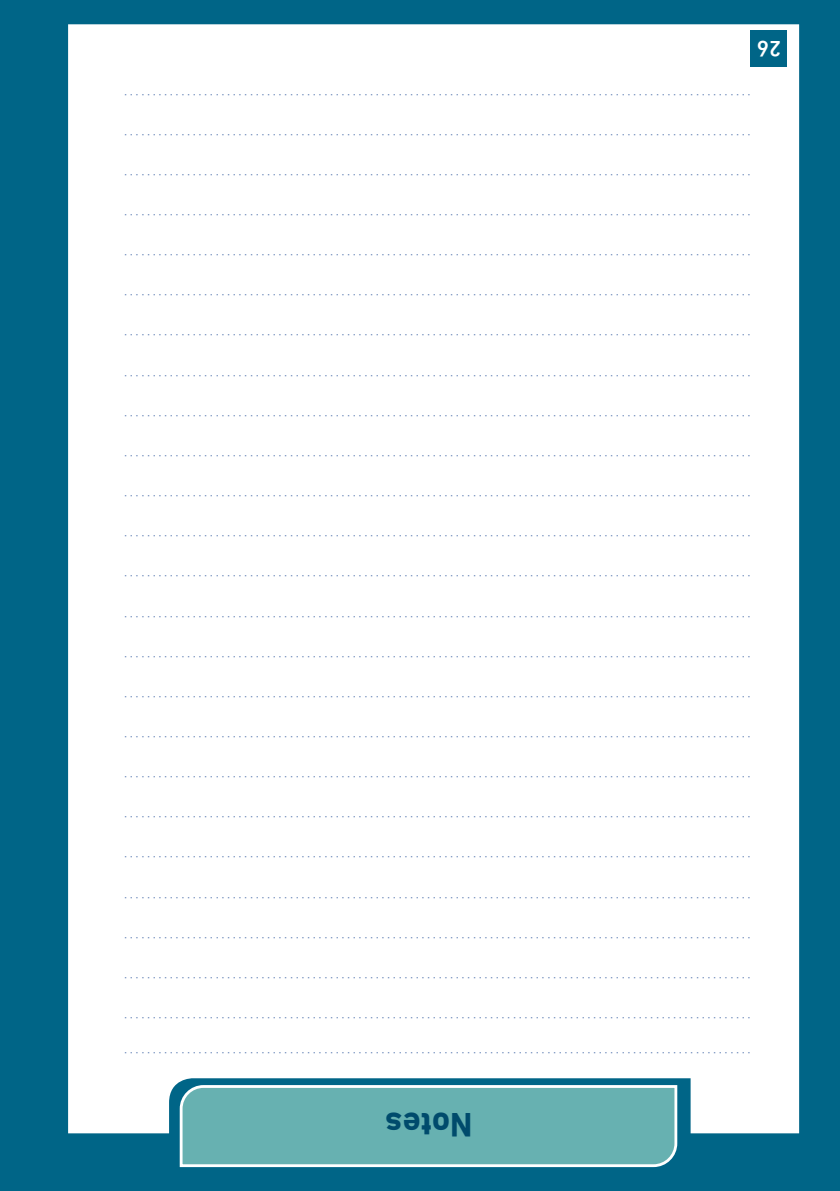
<style>
.page{position:relative;width:840px;height:1191px;background:#fff}
.page>*{position:absolute;margin:0;border:0;box-sizing:border-box;transform-origin:0 0}
.t1{font:700 34.2px "DIN Next LT Pro";color:#004b6c}
.t2{font:500 22.6px "DIN Next LT Pro";color:#fff}
.t3{font:12px "DIN Next LT Pro";color:#708cbb}
</style>
<div class="page">
<div style="left:0;top:0;width:839px;height:1191px;background:#006587"></div>
<div style="left:68px;top:24px;width:730px;height:1109px;background:#fff"></div>
<div style="left:750px;top:31px;width:36px;height:36px;background:#006587"></div>
<svg style="left:178px;top:1083px;width:500px;height:85px;background:#6bb1b3"></svg>
<p class="t2" style="left:781px;top:61px;width:26px;rotate:-180deg">26</p>
<p class="t3" style="left:750px;top:105px;width:627px;rotate:-180deg">. . . . . . . . . . . . . . . . . . . . . . . . . . . . . . . . . . . . . . . . . . . . . . . . . . . . . . . . . . . . . . . . . . . . . . . . . . . . . . . . . . . . . . . . . . . . . . . . . . . . . . . . . . . . . .</p>
<p class="t3" style="left:750px;top:145px;width:627px;rotate:-180deg">. . . . . . . . . . . . . . . . . . . . . . . . . . . . . . . . . . . . . . . . . . . . . . . . . . . . . . . . . . . . . . . . . . . . . . . . . . . . . . . . . . . . . . . . . . . . . . . . . . . . . . . . . . . . . .</p>
<p class="t3" style="left:750px;top:185px;width:627px;rotate:-180deg">. . . . . . . . . . . . . . . . . . . . . . . . . . . . . . . . . . . . . . . . . . . . . . . . . . . . . . . . . . . . . . . . . . . . . . . . . . . . . . . . . . . . . . . . . . . . . . . . . . . . . . . . . . . . . .</p>
<p class="t3" style="left:750px;top:225px;width:627px;rotate:-180deg">. . . . . . . . . . . . . . . . . . . . . . . . . . . . . . . . . . . . . . . . . . . . . . . . . . . . . . . . . . . . . . . . . . . . . . . . . . . . . . . . . . . . . . . . . . . . . . . . . . . . . . . . . . . . . .</p>
<p class="t3" style="left:750px;top:265px;width:627px;rotate:-180deg">. . . . . . . . . . . . . . . . . . . . . . . . . . . . . . . . . . . . . . . . . . . . . . . . . . . . . . . . . . . . . . . . . . . . . . . . . . . . . . . . . . . . . . . . . . . . . . . . . . . . . . . . . . . . . .</p>
<p class="t3" style="left:750px;top:305px;width:627px;rotate:-180deg">. . . . . . . . . . . . . . . . . . . . . . . . . . . . . . . . . . . . . . . . . . . . . . . . . . . . . . . . . . . . . . . . . . . . . . . . . . . . . . . . . . . . . . . . . . . . . . . . . . . . . . . . . . . . . .</p>
<p class="t3" style="left:750px;top:345px;width:627px;rotate:-180deg">. . . . . . . . . . . . . . . . . . . . . . . . . . . . . . . . . . . . . . . . . . . . . . . . . . . . . . . . . . . . . . . . . . . . . . . . . . . . . . . . . . . . . . . . . . . . . . . . . . . . . . . . . . . . . .</p>
<p class="t3" style="left:750px;top:385px;width:627px;rotate:-180deg">. . . . . . . . . . . . . . . . . . . . . . . . . . . . . . . . . . . . . . . . . . . . . . . . . . . . . . . . . . . . . . . . . . . . . . . . . . . . . . . . . . . . . . . . . . . . . . . . . . . . . . . . . . . . . .</p>
<p class="t3" style="left:750px;top:426px;width:627px;rotate:-180deg">. . . . . . . . . . . . . . . . . . . . . . . . . . . . . . . . . . . . . . . . . . . . . . . . . . . . . . . . . . . . . . . . . . . . . . . . . . . . . . . . . . . . . . . . . . . . . . . . . . . . . . . . . . . . . .</p>
<p class="t3" style="left:750px;top:466px;width:627px;rotate:-180deg">. . . . . . . . . . . . . . . . . . . . . . . . . . . . . . . . . . . . . . . . . . . . . . . . . . . . . . . . . . . . . . . . . . . . . . . . . . . . . . . . . . . . . . . . . . . . . . . . . . . . . . . . . . . . . .</p>
<p class="t3" style="left:750px;top:506px;width:627px;rotate:-180deg">. . . . . . . . . . . . . . . . . . . . . . . . . . . . . . . . . . . . . . . . . . . . . . . . . . . . . . . . . . . . . . . . . . . . . . . . . . . . . . . . . . . . . . . . . . . . . . . . . . . . . . . . . . . . . .</p>
<p class="t3" style="left:750px;top:546px;width:627px;rotate:-180deg">. . . . . . . . . . . . . . . . . . . . . . . . . . . . . . . . . . . . . . . . . . . . . . . . . . . . . . . . . . . . . . . . . . . . . . . . . . . . . . . . . . . . . . . . . . . . . . . . . . . . . . . . . . . . . .</p>
<p class="t3" style="left:750px;top:586px;width:627px;rotate:-180deg">. . . . . . . . . . . . . . . . . . . . . . . . . . . . . . . . . . . . . . . . . . . . . . . . . . . . . . . . . . . . . . . . . . . . . . . . . . . . . . . . . . . . . . . . . . . . . . . . . . . . . . . . . . . . . .</p>
<p class="t3" style="left:750px;top:626px;width:627px;rotate:-180deg">. . . . . . . . . . . . . . . . . . . . . . . . . . . . . . . . . . . . . . . . . . . . . . . . . . . . . . . . . . . . . . . . . . . . . . . . . . . . . . . . . . . . . . . . . . . . . . . . . . . . . . . . . . . . . .</p>
<p class="t3" style="left:750px;top:666px;width:627px;rotate:-180deg">. . . . . . . . . . . . . . . . . . . . . . . . . . . . . . . . . . . . . . . . . . . . . . . . . . . . . . . . . . . . . . . . . . . . . . . . . . . . . . . . . . . . . . . . . . . . . . . . . . . . . . . . . . . . . .</p>
<p class="t3" style="left:750px;top:707px;width:627px;rotate:-180deg">. . . . . . . . . . . . . . . . . . . . . . . . . . . . . . . . . . . . . . . . . . . . . . . . . . . . . . . . . . . . . . . . . . . . . . . . . . . . . . . . . . . . . . . . . . . . . . . . . . . . . . . . . . . . . .</p>
<p class="t3" style="left:750px;top:747px;width:627px;rotate:-180deg">. . . . . . . . . . . . . . . . . . . . . . . . . . . . . . . . . . . . . . . . . . . . . . . . . . . . . . . . . . . . . . . . . . . . . . . . . . . . . . . . . . . . . . . . . . . . . . . . . . . . . . . . . . . . . .</p>
<p class="t3" style="left:750px;top:787px;width:627px;rotate:-180deg">. . . . . . . . . . . . . . . . . . . . . . . . . . . . . . . . . . . . . . . . . . . . . . . . . . . . . . . . . . . . . . . . . . . . . . . . . . . . . . . . . . . . . . . . . . . . . . . . . . . . . . . . . . . . . .</p>
<p class="t3" style="left:750px;top:827px;width:627px;rotate:-180deg">. . . . . . . . . . . . . . . . . . . . . . . . . . . . . . . . . . . . . . . . . . . . . . . . . . . . . . . . . . . . . . . . . . . . . . . . . . . . . . . . . . . . . . . . . . . . . . . . . . . . . . . . . . . . . .</p>
<p class="t3" style="left:750px;top:867px;width:627px;rotate:-180deg">. . . . . . . . . . . . . . . . . . . . . . . . . . . . . . . . . . . . . . . . . . . . . . . . . . . . . . . . . . . . . . . . . . . . . . . . . . . . . . . . . . . . . . . . . . . . . . . . . . . . . . . . . . . . . .</p>
<p class="t3" style="left:750px;top:907px;width:627px;rotate:-180deg">. . . . . . . . . . . . . . . . . . . . . . . . . . . . . . . . . . . . . . . . . . . . . . . . . . . . . . . . . . . . . . . . . . . . . . . . . . . . . . . . . . . . . . . . . . . . . . . . . . . . . . . . . . . . . .</p>
<p class="t3" style="left:750px;top:947px;width:627px;rotate:-180deg">. . . . . . . . . . . . . . . . . . . . . . . . . . . . . . . . . . . . . . . . . . . . . . . . . . . . . . . . . . . . . . . . . . . . . . . . . . . . . . . . . . . . . . . . . . . . . . . . . . . . . . . . . . . . . .</p>
<p class="t3" style="left:750px;top:988px;width:627px;rotate:-180deg">. . . . . . . . . . . . . . . . . . . . . . . . . . . . . . . . . . . . . . . . . . . . . . . . . . . . . . . . . . . . . . . . . . . . . . . . . . . . . . . . . . . . . . . . . . . . . . . . . . . . . . . . . . . . . .</p>
<p class="t3" style="left:750px;top:1028px;width:627px;rotate:-180deg">. . . . . . . . . . . . . . . . . . . . . . . . . . . . . . . . . . . . . . . . . . . . . . . . . . . . . . . . . . . . . . . . . . . . . . . . . . . . . . . . . . . . . . . . . . . . . . . . . . . . . . . . . . . . . .</p>
<p class="t3" style="left:750px;top:1062px;width:627px;rotate:-180deg">. . . . . . . . . . . . . . . . . . . . . . . . . . . . . . . . . . . . . . . . . . . . . . . . . . . . . . . . . . . . . . . . . . . . . . . . . . . . . . . . . . . . . . . . . . . . . . . . . . . . . . . . . . . . . .</p>
<p class="t1" style="left:472px;top:1145px;width:88px;rotate:-180deg">Notes</p>
</div>
